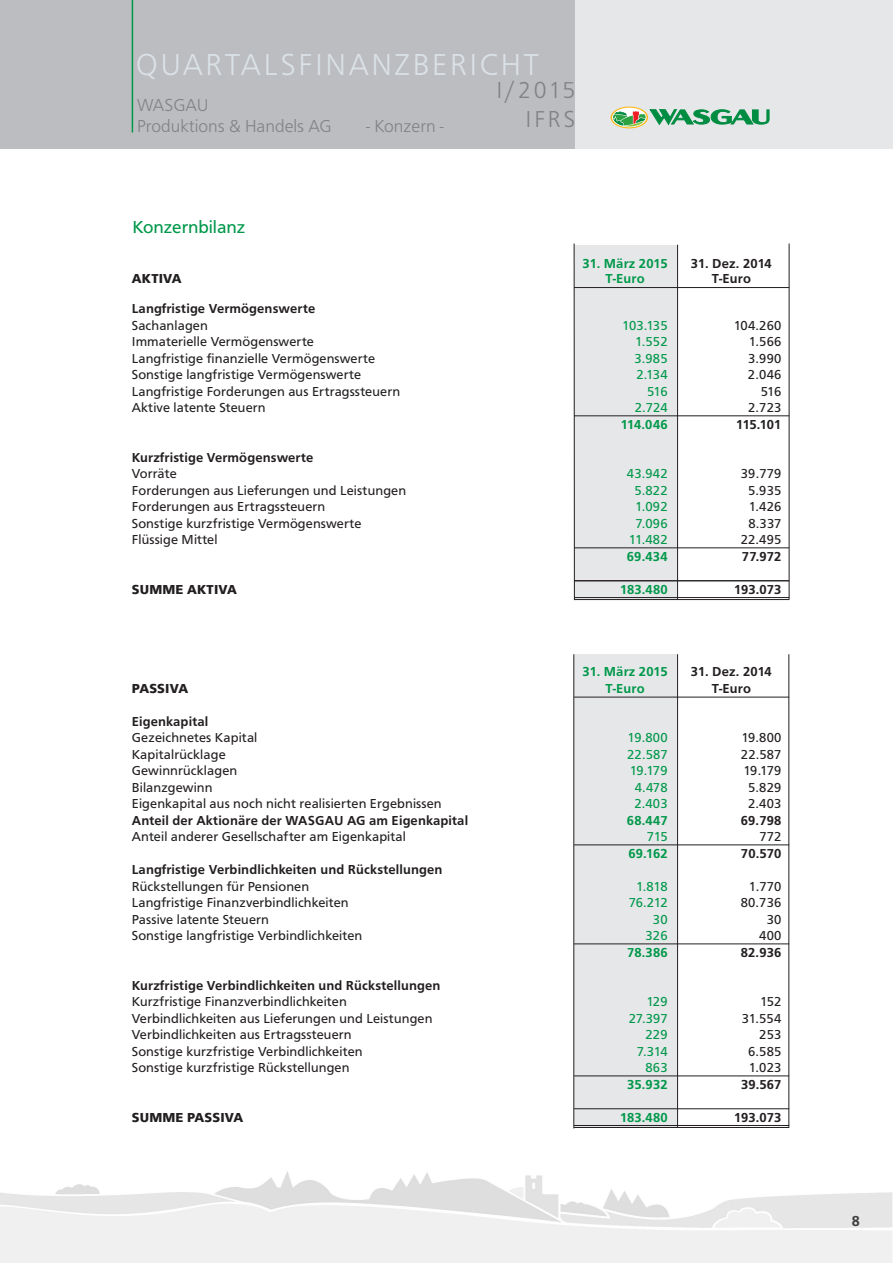
<style>
.page{position:relative;width:893px;height:1263px;background:#fff}
.page>*{position:absolute;margin:0;border:0;box-sizing:border-box;transform-origin:0 0}
.t1{font:300 31.5px "Frutus T";letter-spacing:.08em;color:#dae2e7}
.t2{font:300 24px/28.8px "Frutus T";letter-spacing:.12em;color:#808285;text-align:right}
.t3{font:300 18px/21.6px "Frutus T";color:#808285}
.t4{font:18px "Frutus T";color:#00984a}
.t5{font:500 15px "Frutus T";color:#3e3e3f}
.t6{font:13.5px "Frutus T";letter-spacing:.01em;color:#231f20}
.t7{font:500 13.5px "Frutus T";letter-spacing:.01em;color:#231f20}
.t8{font:13.5px "Frutus T";letter-spacing:.01em;color:#00984a}
.t9{font:500 13.5px "Frutus T";letter-spacing:.01em;color:#00984a}
.t10{font:700 13.5px "Frutus T";letter-spacing:.01em;color:#231f20}
</style>
<div class="page">
<div style="left:574px;top:245px;width:104px;height:355px;background:#e6e7e9"></div>
<div style="left:574px;top:654px;width:104px;height:473px;background:#e6e7e9"></div>
<img style="left:293px;top:1172px;width:301px;height:35px">
<div style="left:544px;top:0;width:349px;height:149px;background:#e6e7e9"></div>
<div style="left:0;top:0;width:575px;height:149px;background:#bcbdc0"></div>
<hr style="left:132px;top:0;width:1px;height:132px;background:#00984a">
<svg style="left:611px;top:107px;width:37px;height:21px"></svg>
<div style="left:613px;top:108px;width:33px;height:19px;background:#fff;border-radius:50%"></div>
<svg style="left:613px;top:109px;width:156px;height:18px"></svg>
<hr style="left:677px;top:654px;width:1px;height:473px;background:#231f20">
<hr style="left:574px;top:287px;width:215px;height:1px;background:#231f20">
<hr style="left:574px;top:416px;width:215px;height:1px;background:#231f20">
<hr style="left:574px;top:548px;width:215px;height:1px;background:#231f20">
<hr style="left:574px;top:581px;width:215px;height:1px;background:#231f20">
<hr style="left:574px;top:580px;width:215px;height:1px;background:#231f20">
<hr style="left:574px;top:597px;width:215px;height:1px;background:#231f20">
<hr style="left:574px;top:599px;width:215px;height:1px;background:#231f20">
<hr style="left:574px;top:697px;width:215px;height:1px;background:#231f20">
<hr style="left:574px;top:845px;width:215px;height:1px;background:#231f20">
<hr style="left:574px;top:944px;width:215px;height:1px;background:#231f20">
<hr style="left:574px;top:1076px;width:215px;height:1px;background:#231f20">
<hr style="left:574px;top:1108px;width:215px;height:1px;background:#231f20">
<hr style="left:574px;top:1125px;width:215px;height:1px;background:#231f20">
<hr style="left:574px;top:1127px;width:215px;height:1px;background:#231f20">
<hr style="left:574px;top:244px;width:1px;height:356px;background:#231f20">
<hr style="left:789px;top:243px;width:1px;height:357px;background:#231f20">
<hr style="left:573px;top:654px;width:1px;height:474px;background:#231f20">
<hr style="left:789px;top:654px;width:1px;height:473px;background:#231f20">
<hr style="left:677px;top:245px;width:1px;height:355px;background:#231f20">
<h1 class="t1" style="left:136px;top:53px;width:405px">QUARTALSFINANZBERICHT</h1>
<h3 class="t3" style="left:137px;top:95px;width:196px">WASGAU<br>Produktions &amp; Handels AG</h3>
<h2 class="t2" style="left:496px;top:78px;width:80px">I/2015<br>IFRS</h2>
<h3 class="t3" style="left:366px;top:117px;width:79px">- Konzern -</h3>
<h3 class="t4" style="left:132px;top:220px;width:115px">Konzernbilanz</h3>
<p class="t9" style="left:582px;top:259px;width:87px">31. März 2015</p>
<p class="t7" style="left:691px;top:259px;width:82px">31. Dez. 2014</p>
<p class="t10" style="left:132px;top:274px;width:51px">AKTIVA</p>
<p class="t9" style="left:606px;top:274px;width:41px">T-Euro</p>
<p class="t7" style="left:712px;top:274px;width:41px">T-Euro</p>
<p class="t7" style="left:132px;top:304px;width:185px">Langfristige Vermögenswerte</p>
<p class="t6" style="left:132px;top:320px;width:77px">Sachanlagen</p>
<p class="t8" style="left:622px;top:320px;width:47px">103.135</p>
<p class="t6" style="left:734px;top:320px;width:49px">104.260</p>
<p class="t6" style="left:132px;top:337px;width:184px">Immaterielle Vermögenswerte</p>
<p class="t8" style="left:635px;top:337px;width:34px">1.552</p>
<p class="t6" style="left:749px;top:337px;width:34px">1.566</p>
<p class="t6" style="left:132px;top:353px;width:245px">Langfristige finanzielle Vermögenswerte</p>
<p class="t8" style="left:634px;top:353px;width:35px">3.985</p>
<p class="t6" style="left:748px;top:353px;width:35px">3.990</p>
<p class="t6" style="left:132px;top:370px;width:231px">Sonstige langfristige Vermögenswerte</p>
<p class="t8" style="left:636px;top:370px;width:33px">2.134</p>
<p class="t6" style="left:748px;top:370px;width:35px">2.046</p>
<p class="t6" style="left:132px;top:386px;width:270px">Langfristige Forderungen aus Ertragssteuern</p>
<p class="t8" style="left:647px;top:386px;width:22px">516</p>
<p class="t6" style="left:761px;top:386px;width:22px">516</p>
<p class="t6" style="left:132px;top:403px;width:135px">Aktive latente Steuern</p>
<p class="t8" style="left:635px;top:403px;width:34px">2.724</p>
<p class="t6" style="left:748px;top:403px;width:35px">2.723</p>
<p class="t9" style="left:621px;top:419px;width:48px">114.046</p>
<p class="t7" style="left:736px;top:419px;width:47px">115.101</p>
<p class="t7" style="left:132px;top:452px;width:183px">Kurzfristige Vermögenswerte</p>
<p class="t6" style="left:132px;top:469px;width:47px">Vorräte</p>
<p class="t8" style="left:627px;top:469px;width:42px">43.942</p>
<p class="t6" style="left:741px;top:469px;width:42px">39.779</p>
<p class="t6" style="left:132px;top:485px;width:276px">Forderungen aus Lieferungen und Leistungen</p>
<p class="t8" style="left:634px;top:485px;width:35px">5.822</p>
<p class="t6" style="left:748px;top:485px;width:35px">5.935</p>
<p class="t6" style="left:132px;top:502px;width:195px">Forderungen aus Ertragssteuern</p>
<p class="t8" style="left:635px;top:502px;width:34px">1.092</p>
<p class="t6" style="left:749px;top:502px;width:34px">1.426</p>
<p class="t6" style="left:132px;top:518px;width:231px">Sonstige kurzfristige Vermögenswerte</p>
<p class="t8" style="left:636px;top:518px;width:33px">7.096</p>
<p class="t6" style="left:748px;top:518px;width:34px">8.337</p>
<p class="t6" style="left:132px;top:535px;width:87px">Flüssige Mittel</p>
<p class="t8" style="left:629px;top:535px;width:40px">11.482</p>
<p class="t6" style="left:741px;top:535px;width:42px">22.495</p>
<p class="t9" style="left:627px;top:551px;width:42px">69.434</p>
<p class="t7" style="left:742px;top:551px;width:41px">77.972</p>
<p class="t10" style="left:132px;top:584px;width:107px">SUMME AKTIVA</p>
<p class="t9" style="left:620px;top:584px;width:49px">183.480</p>
<p class="t7" style="left:734px;top:584px;width:49px">193.073</p>
<p class="t9" style="left:582px;top:667px;width:87px">31. März 2015</p>
<p class="t7" style="left:691px;top:667px;width:82px">31. Dez. 2014</p>
<p class="t10" style="left:132px;top:683px;width:58px">PASSIVA</p>
<p class="t9" style="left:606px;top:683px;width:41px">T-Euro</p>
<p class="t7" style="left:712px;top:683px;width:41px">T-Euro</p>
<p class="t7" style="left:132px;top:716px;width:78px">Eigenkapital</p>
<p class="t6" style="left:132px;top:733px;width:127px">Gezeichnetes Kapital</p>
<p class="t8" style="left:628px;top:733px;width:41px">19.800</p>
<p class="t6" style="left:741px;top:733px;width:41px">19.800</p>
<p class="t6" style="left:132px;top:749px;width:95px">Kapitalrücklage</p>
<p class="t8" style="left:627px;top:749px;width:42px">22.587</p>
<p class="t6" style="left:741px;top:749px;width:42px">22.587</p>
<p class="t6" style="left:132px;top:766px;width:107px">Gewinnrücklagen</p>
<p class="t8" style="left:630px;top:766px;width:39px">19.179</p>
<p class="t6" style="left:743px;top:766px;width:39px">19.179</p>
<p class="t6" style="left:132px;top:782px;width:82px">Bilanzgewinn</p>
<p class="t8" style="left:635px;top:782px;width:34px">4.478</p>
<p class="t6" style="left:748px;top:782px;width:35px">5.829</p>
<p class="t6" style="left:132px;top:799px;width:311px">Eigenkapital aus noch nicht realisierten Ergebnissen</p>
<p class="t8" style="left:634px;top:799px;width:35px">2.403</p>
<p class="t6" style="left:748px;top:799px;width:35px">2.403</p>
<p class="t7" style="left:132px;top:815px;width:338px">Anteil der Aktionäre der WASGAU AG am Eigenkapital</p>
<p class="t9" style="left:627px;top:815px;width:42px">68.447</p>
<p class="t7" style="left:741px;top:815px;width:42px">69.798</p>
<p class="t6" style="left:132px;top:832px;width:276px">Anteil anderer Gesellschafter am Eigenkapital</p>
<p class="t8" style="left:647px;top:832px;width:22px">715</p>
<p class="t6" style="left:759px;top:832px;width:23px">772</p>
<p class="t9" style="left:628px;top:848px;width:41px">69.162</p>
<p class="t7" style="left:741px;top:848px;width:42px">70.570</p>
<p class="t7" style="left:132px;top:865px;width:312px">Langfristige Verbindlichkeiten und Rückstellungen</p>
<p class="t6" style="left:132px;top:881px;width:179px">Rückstellungen für Pensionen</p>
<p class="t8" style="left:636px;top:881px;width:33px">1.818</p>
<p class="t6" style="left:749px;top:881px;width:34px">1.770</p>
<p class="t6" style="left:132px;top:898px;width:218px">Langfristige Finanzverbindlichkeiten</p>
<p class="t8" style="left:629px;top:898px;width:40px">76.212</p>
<p class="t6" style="left:741px;top:898px;width:42px">80.736</p>
<p class="t6" style="left:132px;top:914px;width:139px">Passive latente Steuern</p>
<p class="t8" style="left:653px;top:914px;width:16px">30</p>
<p class="t6" style="left:767px;top:914px;width:16px">30</p>
<p class="t6" style="left:132px;top:931px;width:232px">Sonstige langfristige Verbindlichkeiten</p>
<p class="t8" style="left:646px;top:931px;width:24px">326</p>
<p class="t6" style="left:759px;top:931px;width:24px">400</p>
<p class="t9" style="left:627px;top:947px;width:42px">78.386</p>
<p class="t7" style="left:741px;top:947px;width:42px">82.936</p>
<p class="t7" style="left:132px;top:980px;width:310px">Kurzfristige Verbindlichkeiten und Rückstellungen</p>
<p class="t6" style="left:132px;top:997px;width:216px">Kurzfristige Finanzverbindlichkeiten</p>
<p class="t8" style="left:646px;top:997px;width:23px">129</p>
<p class="t6" style="left:760px;top:997px;width:23px">152</p>
<p class="t6" style="left:132px;top:1013px;width:302px">Verbindlichkeiten aus Lieferungen und Leistungen</p>
<p class="t8" style="left:629px;top:1013px;width:40px">27.397</p>
<p class="t6" style="left:742px;top:1013px;width:41px">31.554</p>
<p class="t6" style="left:132px;top:1030px;width:221px">Verbindlichkeiten aus Ertragssteuern</p>
<p class="t8" style="left:646px;top:1030px;width:24px">229</p>
<p class="t6" style="left:759px;top:1030px;width:24px">253</p>
<p class="t6" style="left:132px;top:1046px;width:232px">Sonstige kurzfristige Verbindlichkeiten</p>
<p class="t8" style="left:637px;top:1046px;width:32px">7.314</p>
<p class="t6" style="left:748px;top:1046px;width:35px">6.585</p>
<p class="t6" style="left:132px;top:1063px;width:219px">Sonstige kurzfristige Rückstellungen</p>
<p class="t8" style="left:646px;top:1063px;width:24px">863</p>
<p class="t6" style="left:749px;top:1063px;width:34px">1.023</p>
<p class="t9" style="left:627px;top:1079px;width:42px">35.932</p>
<p class="t7" style="left:741px;top:1079px;width:42px">39.567</p>
<p class="t10" style="left:132px;top:1112px;width:113px">SUMME PASSIVA</p>
<p class="t9" style="left:620px;top:1112px;width:49px">183.480</p>
<p class="t7" style="left:734px;top:1112px;width:49px">193.073</p>
<p class="t5" style="left:852px;top:1215px;width:10px">8</p>
</div>
